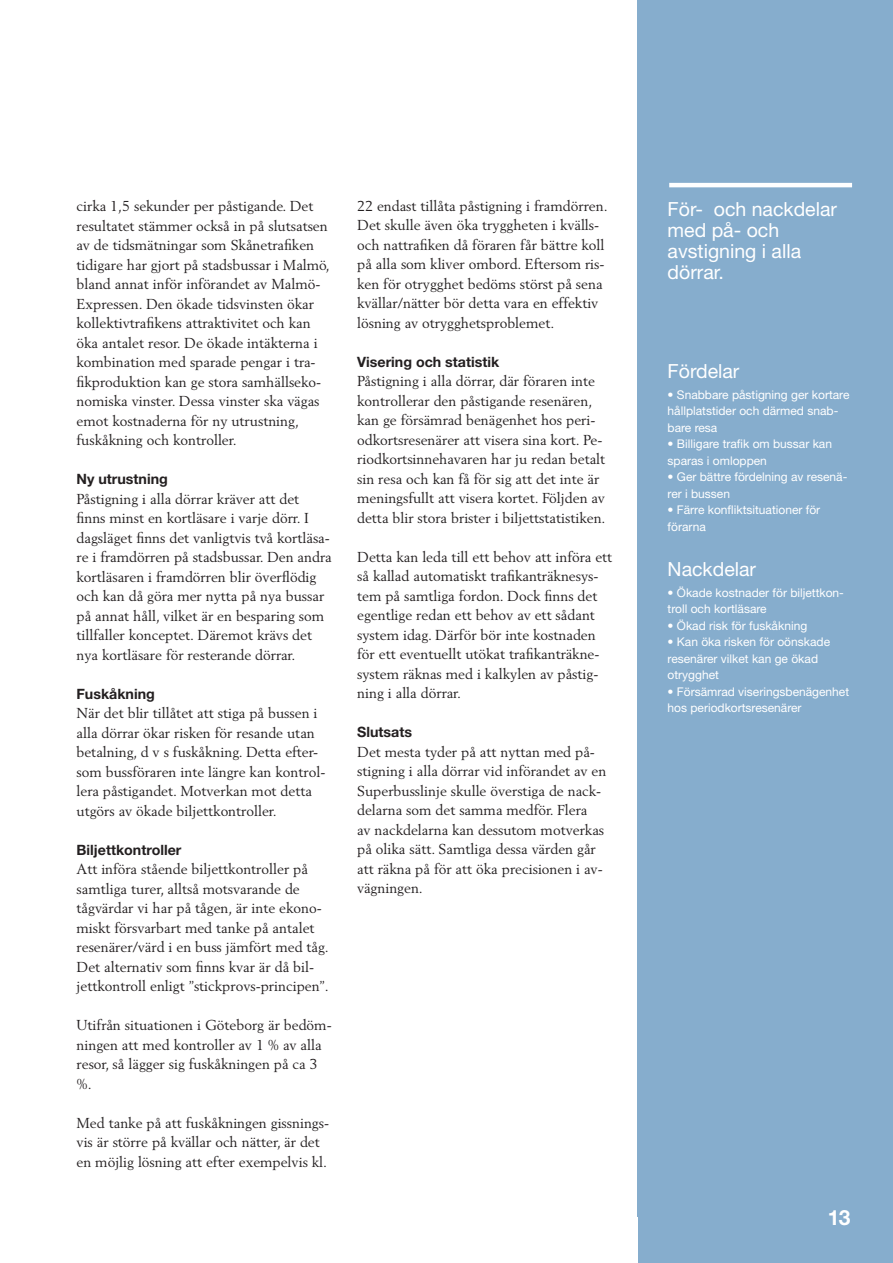
<style>
.page{position:relative;width:893px;height:1263px;background:#fff}
.page>*{position:absolute;margin:0;border:0;box-sizing:border-box;transform-origin:0 0}
.t1{font:700 21px "Helvetica Neue LT Std";color:#fff}
.t2{font:19.5px/21px "Helvetica Neue LT Std";color:#fff}
.t3{font:14.25px/19.5px "Berling LT Std";color:#231f20}
.t4{font:700 14.25px "Helvetica Neue LT Std";color:#231f20}
.t5{font:12px/16.5px "Helvetica Neue LT Std";color:#fff}
</style>
<div class="page">
<div style="left:638px;top:1199px;width:255px;height:64px;background:#86adcd"></div>
<div style="left:638px;top:0;width:255px;height:1216px;background:#86adcd"></div>
<hr style="left:669px;top:183px;width:183px;height:4px;background:#fff">
<p class="t3" style="left:77px;top:196px;width:255px">cirka 1,5 sekunder per påstigande. Det resultatet stämmer också in på slutsatsen av de tidsmätningar som Skånetrafiken tidigare har gjort på stadsbussar i Malmö, bland annat inför införandet av Malmö-Expressen. Den ökade tidsvinsten ökar kollektivtrafikens attraktivitet och kan öka antalet resor. De ökade intäkterna i kombination med sparade pengar i tra&shy;fikproduktion kan ge stora samhällseko&shy;nomiska vinster. Dessa vinster ska vägas emot kostnaderna för ny utrustning, fuskåkning och kontroller.</p>
<p class="t4" style="left:77px;top:470px;width:93px">Ny utrustning</p>
<p class="t3" style="left:77px;top:489px;width:257px">Påstigning i alla dörrar kräver att det finns minst en kortläsare i varje dörr. I dagsläget finns det vanligtvis två kortläsa&shy;re i framdörren på stadsbussar. Den andra kortläsaren i framdörren blir överflödig och kan då göra mer nytta på nya bussar på annat håll, vilket är en besparing som tillfaller konceptet. Däremot krävs det nya kortläsare för resterande dörrar.</p>
<p class="t4" style="left:77px;top:685px;width:80px">Fuskåkning</p>
<p class="t3" style="left:77px;top:703px;width:250px">När det blir tillåtet att stiga på bussen i alla dörrar ökar risken för resande utan betalning, d v s fuskåkning. Detta efter&shy;som bussföraren inte längre kan kontrol&shy;lera påstigandet. Motverkan mot detta utgörs av ökade biljettkontroller.</p>
<p class="t4" style="left:77px;top:841px;width:106px">Biljettkontroller</p>
<p class="t3" style="left:77px;top:859px;width:254px">Att införa stående biljettkontroller på samtliga turer, alltså motsvarande de tågvärdar vi har på tågen, är inte ekono&shy;miskt försvarbart med tanke på antalet resenärer/värd i en buss jämfört med tåg.<br>Det alternativ som finns kvar är då bil&shy;jettkontroll enligt ”stickprovs-principen”.</p>
<p class="t3" style="left:77px;top:1015px;width:257px">Utifrån situationen i Göteborg är bedöm&shy;ningen att med kontroller av 1 % av alla resor, så lägger sig fuskåkningen på ca 3 %.</p>
<p class="t3" style="left:77px;top:1112px;width:254px">Med tanke på att fuskåkningen gissnings&shy;vis är större på kvällar och nätter, är det en möjlig lösning att efter exempelvis kl.</p>
<p class="t3" style="left:357px;top:196px;width:252px">22 endast tillåta påstigning i framdörren.<br>Det skulle även öka tryggheten i kvälls&shy;och nattrafiken då föraren får bättre koll på alla som kliver ombord. Eftersom ris&shy;ken för otrygghet bedöms störst på sena kvällar/nätter bör detta vara en effektiv lösning av otrygghetsproblemet.</p>
<p class="t4" style="left:357px;top:353px;width:144px">Visering och statistik</p>
<p class="t3" style="left:357px;top:371px;width:250px">Påstigning i alla dörrar, där föraren inte kontrollerar den påstigande resenären, kan ge försämrad benägenhet hos peri&shy;odkortsresenärer att visera sina kort. Pe&shy;riodkortsinnehavaren har ju redan betalt sin resa och kan få för sig att det inte är meningsfullt att visera kortet. Följden av detta blir stora brister i biljettstatistiken.</p>
<p class="t3" style="left:357px;top:547px;width:257px">Detta kan leda till ett behov att införa ett så kallad automatiskt trafikanträknesys&shy;tem på samtliga fordon. Dock finns det egentlige redan ett behov av ett sådant system idag. Därför bör inte kostnaden för ett eventuellt utökat trafikanträkne&shy;system räknas med i kalkylen av påstig&shy;ning i alla dörrar.</p>
<p class="t4" style="left:357px;top:723px;width:56px">Slutsats</p>
<p class="t3" style="left:357px;top:742px;width:251px">Det mesta tyder på att nyttan med på&shy;stigning i alla dörrar vid införandet av en Superbusslinje skulle överstiga de nack&shy;delarna som det samma medför. Flera<br>av nackdelarna kan dessutom motverkas på olika sätt. Samtliga dessa värden går att räkna på för att öka precisionen i av&shy;vägningen.</p>
<h2 class="t2" style="left:668px;top:198px;width:171px">För- och nackdelar med på- och avstigning i alla dörrar.</h2>
<h2 class="t2" style="left:668px;top:360px;width:73px">Fördelar</h2>
<p class="t5" style="left:668px;top:386px;width:183px">• Snabbare påstigning ger kortare hållplatstider och därmed snab&shy;bare resa</p>
<p class="t5" style="left:668px;top:436px;width:166px">• Billigare trafik om bussar kan sparas i omloppen</p>
<p class="t5" style="left:668px;top:469px;width:181px">• Ger bättre fördelning av resenä&shy;rer i bussen</p>
<p class="t5" style="left:668px;top:502px;width:154px">• Färre konfliktsituationer för förarna</p>
<h2 class="t2" style="left:668px;top:558px;width:90px">Nackdelar</h2>
<p class="t5" style="left:668px;top:584px;width:178px">• Ökade kostnader för biljettkon&shy;troll och kortläsare</p>
<p class="t5" style="left:668px;top:617px;width:141px">• Ökad risk för fuskåkning</p>
<p class="t5" style="left:668px;top:634px;width:164px">• Kan öka risken för oönskade resenärer vilket kan ge ökad otrygghet</p>
<p class="t5" style="left:668px;top:683px;width:183px">• Försämrad viseringsbenägenhet hos periodkortsresenärer</p>
<h1 class="t1" style="left:828px;top:1204px;width:24px">13</h1>
</div>
